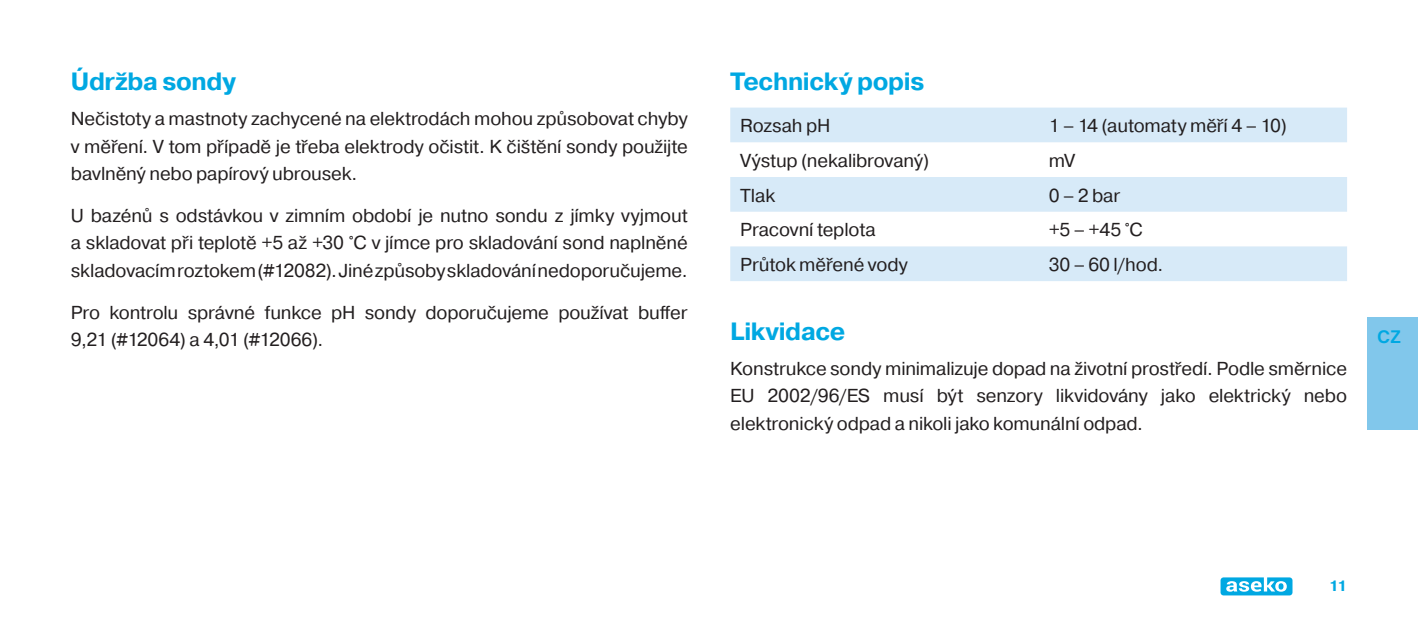
<style>
.page{position:relative;width:1418px;height:638px;background:#fff}
.page>*{position:absolute;margin:0;border:0;box-sizing:border-box;transform-origin:0 0}
.t1{font:700 25px "Pragmatica";letter-spacing:-.015em;color:#00a8e2}
.t2{font:18.75px/27.5px "Pragmatica";letter-spacing:-.01em;color:#231f20;text-align:justify}
.t3{font:500 18.75px "Stevie Sans";color:#00a8e2}
.t4{font:700 15px "Pragmatica";color:#00a8e2}
</style>
<div class="page">
<div style="left:1367px;top:317px;width:50px;height:112px;background:#81c7eb"></div>
<svg style="left:730px;top:108px;width:616px;height:173px;fill:#d7eaf8"></svg>
<svg style="left:1220px;top:577px;width:72px;height:18px"></svg>
<h1 class="t1" style="left:71px;top:66px;width:167px">Údržba sondy</h1>
<p class="t2" style="left:71px;top:105px;width:618px">Nečistoty a mastnoty zachycené na elektrodách mohou způsobovat chyby v měření. V tom případě je třeba elektrody očistit. K čištění sondy použijte bavlněný nebo papírový ubrousek.</p>
<p class="t2" style="left:71px;top:202px;width:618px">U bazénů s odstávkou v zimním období je nutno sondu z jímky vyjmout a skladovat při teplotě +5 až +30 °C v jímce pro skladování sond naplněné skladovacím roztokem (#12082). Jiné způsoby skladování nedoporučujeme.</p>
<p class="t2" style="left:71px;top:299px;width:618px">Pro kontrolu správné funkce pH sondy doporučujeme používat buffer<br>9,21 (#12064) a 4,01 (#12066).</p>
<h1 class="t1" style="left:730px;top:66px;width:196px">Technický popis</h1>
<p class="t2" style="left:740px;top:112px;width:92px">Rozsah pH</p>
<p class="t2" style="left:1048px;top:112px;width:240px">1 – 14 (automaty měří 4 – 10)</p>
<p class="t2" style="left:740px;top:147px;width:191px">Výstup (nekalibrovaný)</p>
<p class="t2" style="left:1048px;top:147px;width:28px">mV</p>
<p class="t2" style="left:740px;top:182px;width:36px">Tlak</p>
<p class="t2" style="left:1048px;top:182px;width:73px">0 – 2 bar</p>
<p class="t2" style="left:740px;top:217px;width:137px">Pracovní teplota</p>
<p class="t2" style="left:1048px;top:217px;width:96px">+5 – +45 °C</p>
<p class="t2" style="left:740px;top:251px;width:169px">Průtok měřené vody</p>
<p class="t2" style="left:1048px;top:251px;width:116px">30 – 60 l/hod.</p>
<h1 class="t1" style="left:730px;top:315px;width:117px">Likvidace</h1>
<p class="t2" style="left:730px;top:355px;width:618px">Konstrukce sondy minimalizuje dopad na životní prostředí. Podle směrnice EU 2002/96/ES musí být senzory likvidovány jako elektrický nebo elektronický odpad a nikoli jako komunální odpad.</p>
<p class="t3" style="left:1377px;top:326px;width:26px">CZ</p>
<p class="t4" style="left:1329px;top:576px;width:19px">11</p>
</div>
